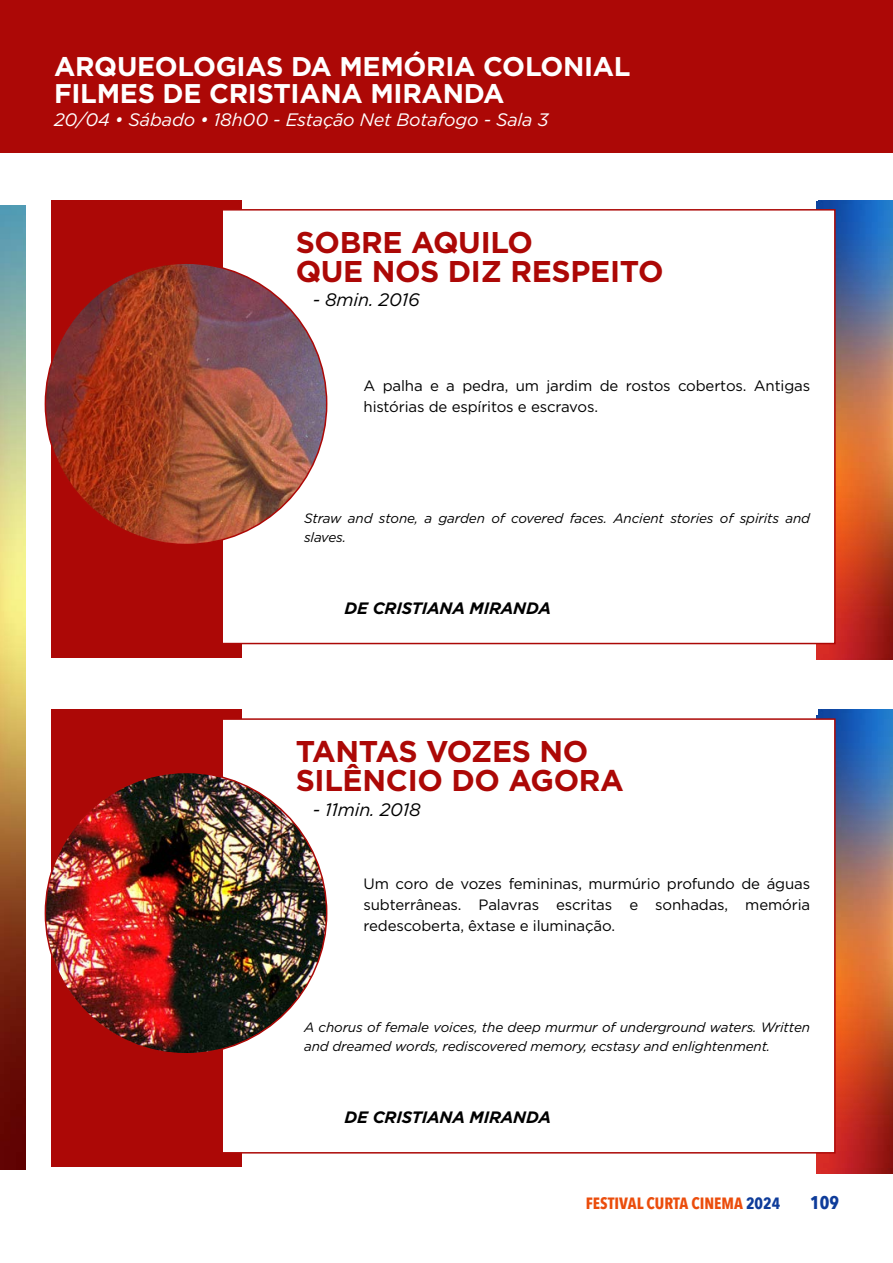
<style>
.page{position:relative;width:893px;height:1263px;background:#fff}
.page>*{position:absolute;margin:0;border:0;box-sizing:border-box;transform-origin:0 0}
.t1{font:700 30px/28.5px "Gotham";letter-spacing:-.01em;color:#ac0806}
.t2{font:700 27px/27px "Gotham";letter-spacing:-.01em;color:#fff}
.t3{font:700 18.3px "Avenir Next Condensed";color:#0e3c9a}
.t4{font:italic 18px "Gotham";letter-spacing:-.01em;color:#fff}
.t5{font:italic 18px "Gotham";letter-spacing:-.01em;color:#000}
.t6{font:italic 700 16.5px "Gotham";letter-spacing:-.01em;color:#000}
.t7{font:700 16.35px "Avenir Next Condensed";color:#eb4d0c}
.t8{font:15px/21px "Gotham";letter-spacing:-.01em;color:#000}
.t9{font:italic 13.5px/19.5px "Gotham";letter-spacing:-.01em;color:#000}
.s1{color:#0e3c9a}
</style>
<div class="page">
<img style="left:819px;top:200px;width:74px;height:458px">
<img style="left:819px;top:709px;width:74px;height:458px">
<div style="left:51px;top:200px;width:191px;height:458px;background:#ac0806"></div>
<div style="left:221px;top:209px;width:615px;height:435px;background:#fff;border:2px solid #ac0806"></div>
<img style="left:45px;top:263px;width:282px;height:281px;border-radius:141px">
<div style="left:51px;top:710px;width:191px;height:457px;background:#ac0806"></div>
<div style="left:221px;top:718px;width:615px;height:435px;background:#fff;border:2px solid #ac0806"></div>
<img style="left:45px;top:772px;width:282px;height:282px;border-radius:141px">
<div style="left:0;top:0;width:893px;height:152px;background:#ac0806"></div>
<img style="left:0;top:205px;width:26px;height:964px">
<h2 class="t2" style="left:54px;top:52px;width:578px">ARQUEOLOGIAS DA MEMÓRIA COLONIAL<br>FILMES DE CRISTIANA MIRANDA</h2>
<p class="t4" style="left:54px;top:108px;width:496px">20/04 • Sábado • 18h00 - Estação Net Botafogo - Sala 3</p>
<h1 class="t1" style="left:296px;top:228px;width:369px">SOBRE AQUILO<br>QUE NOS DIZ RESPEITO</h1>
<p class="t5" style="left:313px;top:288px;width:108px">- 8min. 2016</p>
<p class="t8" style="left:364px;top:374px;width:448px">A palha e a pedra, um jardim de rostos cobertos. Antigas histórias de espíritos e escravos.</p>
<p class="t9" style="left:304px;top:508px;width:508px">Straw and stone, a garden of covered faces. Ancient stories of spirits and slaves.</p>
<p class="t6" style="left:345px;top:597px;width:208px">DE CRISTIANA MIRANDA</p>
<h1 class="t1" style="left:296px;top:737px;width:330px">TANTAS VOZES NO<br>SILÊNCIO DO AGORA</h1>
<p class="t5" style="left:313px;top:798px;width:110px">- 11min. 2018</p>
<p class="t8" style="left:364px;top:873px;width:448px;text-align:justify">Um coro de vozes femininas, murmúrio profundo de águas subterrâneas. Palavras escritas e sonhadas, memória redescoberta, êxtase e iluminação.</p>
<p class="t9" style="left:304px;top:1017px;width:508px">A chorus of female voices, the deep murmur of underground waters. Written and dreamed words, rediscovered memory, ecstasy and enlightenment.</p>
<p class="t6" style="left:345px;top:1106px;width:208px">DE CRISTIANA MIRANDA</p>
<p class="t7" style="left:586px;top:1193px;width:196px">FESTIVAL CURTA CINEMA <span class="s1">2024</span></p>
<p class="t3" style="left:810px;top:1191px;width:30px">109</p>
</div>
